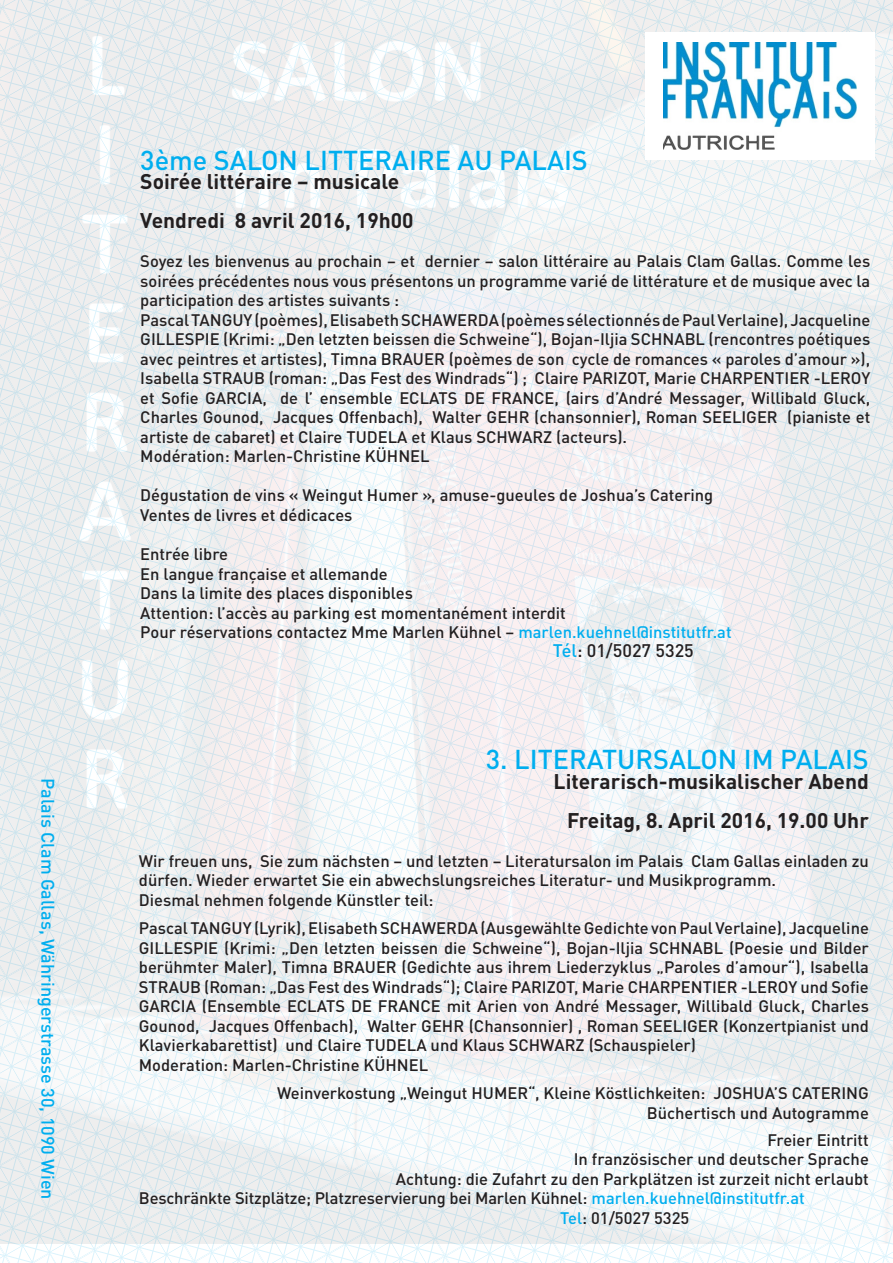
<style>
.page{position:relative;width:893px;height:1263px;background:#fff}
.page>*{position:absolute;margin:0;border:0;box-sizing:border-box;transform-origin:0 0}
.t1{font:500 27px "DINOT";color:#00aeef}
.t2{font:700 21px "DINOT";color:#231f20}
.t3{font:500 18px "DINOT";color:#00aeef}
.t4{font:500 18px "DINOT";color:#231f20}
.t5{font:500 16.5px/19.5px "DINOT";color:#231f20;text-align:justify}
.s1{color:#00aeef}
</style>
<div class="page">
<img style="left:0;top:0;width:893px;height:1243px">
<div style="left:645px;top:32px;width:229px;height:128px;background:#fff"></div>
<img style="left:663px;top:42px;width:193px;height:108px">
<p class="t3" style="left:60px;top:778px;width:423px;rotate:90deg">Palais Clam Gallas, Währingerstrasse 30, 1090 Wien</p>
<p class="t1" style="left:140px;top:143px;width:449px">3ème SALON LITTERAIRE AU PALAIS</p>
<p class="t2" style="left:140px;top:168px;width:261px">Soirée littéraire – musicale</p>
<p class="t2" style="left:140px;top:207px;width:275px">Vendredi 8 avril 2016, 19h00</p>
<p class="t5" style="left:140px;top:251px;width:731px">Soyez les bienvenus au prochain – et dernier – salon littéraire au Palais Clam Gallas. Comme les soirées précédentes nous vous présentons un programme varié de littérature et de musique avec la participation des artistes suivants :</p>
<p class="t5" style="left:140px;top:310px;width:731px">Pascal TANGUY (poèmes), Elisabeth SCHAWERDA (poèmes sélectionnés de Paul Verlaine), Jacqueline GILLESPIE (Krimi: „Den letzten beissen die Schweine“), Bojan-Iljia SCHNABL (rencontres poétiques avec peintres et artistes), Timna BRAUER (poèmes de son cycle de romances « paroles d’amour »), Isabella STRAUB (roman: „Das Fest des Windrads“) ; Claire PARIZOT, Marie CHARPENTIER -LEROY et Sofie GARCIA, de l’ ensemble ECLATS DE FRANCE, (airs d’André Messager, Willibald Gluck, Charles Gounod, Jacques Offenbach), Walter GEHR (chansonnier), Roman SEELIGER (pianiste et artiste de cabaret) et Claire TUDELA et Klaus SCHWARZ (acteurs).</p>
<p class="t5" style="left:140px;top:446px;width:291px">Modération: Marlen-Christine KÜHNEL</p>
<p class="t5" style="left:140px;top:485px;width:574px">Dégustation de vins « Weingut Humer », amuse-gueules de Joshua’s Catering</p>
<p class="t5" style="left:140px;top:505px;width:214px">Ventes de livres et dédicaces</p>
<p class="t5" style="left:140px;top:544px;width:89px">Entrée libre</p>
<p class="t5" style="left:140px;top:563px;width:249px">En langue française et allemande</p>
<p class="t5" style="left:140px;top:583px;width:274px">Dans la limite des places disponibles</p>
<p class="t5" style="left:140px;top:602px;width:427px">Attention: l’accès au parking est momentanément interdit</p>
<p class="t5" style="left:140px;top:622px;width:593px">Pour réservations contactez Mme Marlen Kühnel – <span class="s1">marlen.kuehnel@institutfr.at</span></p>
<p class="t4" style="left:553px;top:639px;width:142px"><span class="s1">Tél</span>: 01/5027 5325</p>
<p class="t1" style="left:486px;top:742px;width:384px">3. LITERATURSALON IM PALAIS</p>
<p class="t2" style="left:554px;top:767px;width:317px">Literarisch-musikalischer Abend</p>
<p class="t2" style="left:567px;top:806px;width:303px">Freitag, 8. April 2016, 19.00 Uhr</p>
<p class="t5" style="left:139px;top:850px;width:731px">Wir freuen uns, Sie zum nächsten – und letzten – Literatursalon im Palais Clam Gallas einladen zu dürfen. Wieder erwartet Sie ein abwechslungsreiches Literatur- und Musikprogramm.</p>
<p class="t5" style="left:139px;top:889px;width:296px">Diesmal nehmen folgende Künstler teil:</p>
<p class="t5" style="left:139px;top:918px;width:731px">Pascal TANGUY (Lyrik), Elisabeth SCHAWERDA (Ausgewählte Gedichte von Paul Verlaine), Jacqueline GILLESPIE (Krimi: „Den letzten beissen die Schweine“), Bojan-Iljia SCHNABL (Poesie und Bilder berühmter Maler), Timna BRAUER (Gedichte aus ihrem Liederzyklus „Paroles d’amour“), Isabella STRAUB (Roman: „Das Fest des Windrads“); Claire PARIZOT, Marie CHARPENTIER -LEROY und Sofie GARCIA (Ensemble ECLATS DE FRANCE mit Arien von André Messager, Willibald Gluck, Charles Gounod, Jacques Offenbach), Walter GEHR (Chansonnier) , Roman SEELIGER (Konzertpianist und Klavierkabarettist) und Claire TUDELA und Klaus SCHWARZ (Schauspieler)</p>
<p class="t5" style="left:139px;top:1054px;width:291px">Moderation: Marlen-Christine KÜHNEL</p>
<p class="t5" style="left:277px;top:1083px;width:593px">Weinverkostung „Weingut HUMER“, Kleine Köstlichkeiten: JOSHUA’S CATERING</p>
<p class="t5" style="left:647px;top:1102px;width:224px">Büchertisch und Autogramme</p>
<p class="t5" style="left:767px;top:1129px;width:103px">Freier Eintritt</p>
<p class="t5" style="left:574px;top:1149px;width:297px">In französischer und deutscher Sprache</p>
<p class="t5" style="left:396px;top:1168px;width:475px">Achtung: die Zufahrt zu den Parkplätzen ist zurzeit nicht erlaubt</p>
<p class="t5" style="left:560px;top:1188px;width:246px;text-indent:-421px">Beschränkte Sitzplätze; Platzreservierung bei Marlen Kühnel: <span class="s1">marlen.kuehnel@institutfr.at<br>Tel</span>: 01/5027 5325</p>
</div>
